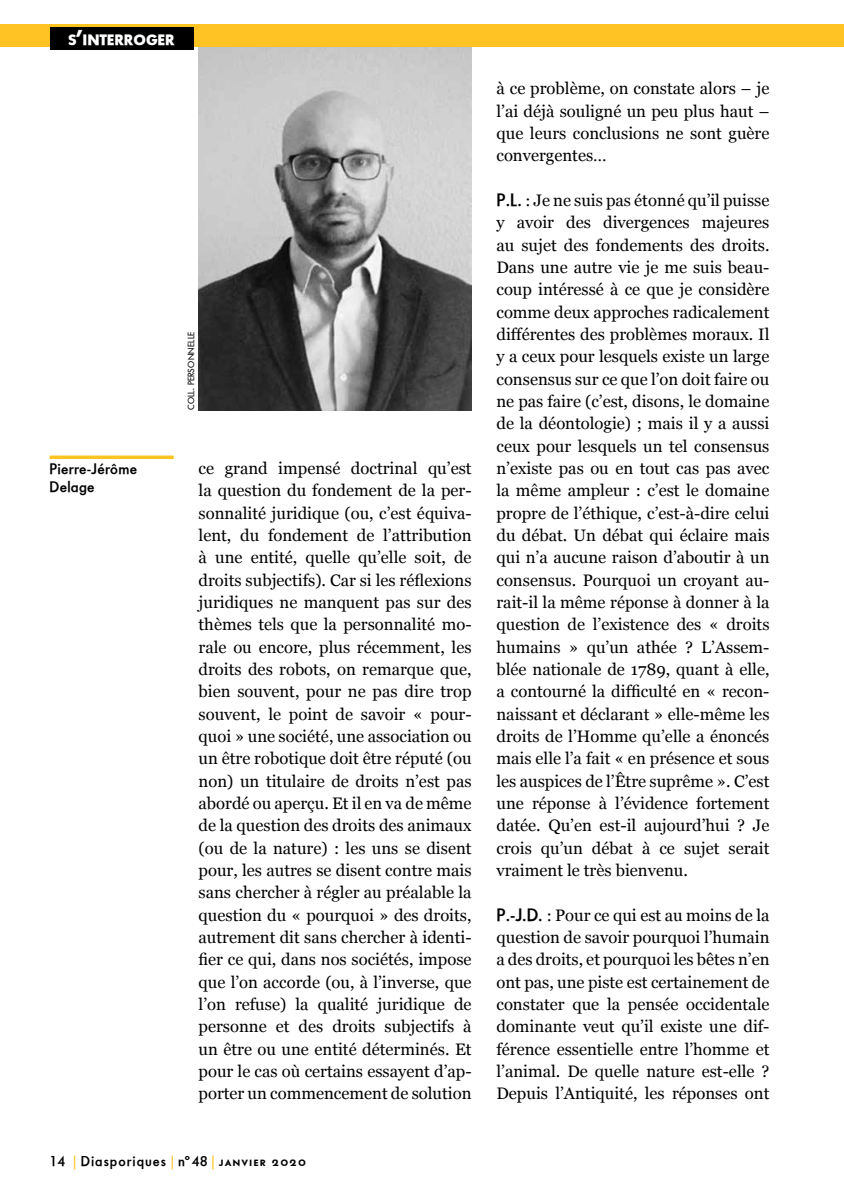
<style>
.page{position:relative;width:844px;height:1191px;background:#fff}
.page>*{position:absolute;margin:0;border:0;box-sizing:border-box;transform-origin:0 0}
.t1{font:16.62px/22.4px "Georgia";color:#000;text-align:justify}
.t2{font:14.88px/17.8px "Futura Serie BQ Medium";letter-spacing:.02em;color:#000}
.t3{font:14.7px "Futura Serie BQ Bold";color:#fff}
.t4{font:14px "Futura Serie BQ Medium";letter-spacing:.07em;color:#000}
.t5{font:8.75px "Futura Serie BQ Book";letter-spacing:.02em;color:#000}
.s1{font-size:21px}
.s2{font-family:"Futura Serie BQ Book";color:#ffc424}
.s3{font-family:"Futura Serie BQ Medium SC"}
.s4{font-family:"Futura Serie BQ Medium";font-size:17.5px}
</style>
<div class="page">
<div style="left:0;top:25px;width:843px;height:22px;background:#ffc424"></div>
<svg style="left:843px;top:25px;width:1px;height:22px"></svg>
<div style="left:50px;top:27px;width:143px;height:23px;background:#000"></div>
<img style="left:198px;top:47px;width:273px;height:364px">
<svg style="left:50px;top:455px;width:124px;height:4px"></svg>
<p class="t3" style="left:68px;top:30px;width:108px">S<span class="s1">’</span>INTERROGER</p>
<p class="t2" style="left:50px;top:460px;width:89px">Pierre-Jérôme<br>Delage</p>
<p class="t5" style="left:186px;top:410px;width:80px;rotate:-90deg">COLL. PERSONNELLE</p>
<p class="t1" style="left:198px;top:457px;width:274px">ce grand impensé doctrinal qu’est la question du fondement de la per&shy;sonnalité juridique (ou, c’est équiva&shy;lent, du fondement de l’attribution à une entité, quelle qu’elle soit, de droits subjectifs). Car si les réflexions juridiques ne manquent pas sur des thèmes tels que la personnalité mo&shy;rale ou encore, plus récemment, les droits des robots, on remarque que, bien souvent, pour ne pas dire trop souvent, le point de savoir « pour&shy;quoi » une société, une association ou un être robotique doit être réputé (ou non) un titulaire de droits n’est pas abordé ou aperçu. Et il en va de même de la question des droits des animaux (ou de la nature) : les uns se disent pour, les autres se disent contre mais sans chercher à régler au préalable la question du « pourquoi » des droits, autrement dit sans chercher à identi&shy;fier ce qui, dans nos sociétés, impose que l’on accorde (ou, à l’inverse, que l’on refuse) la qualité juridique de personne et des droits subjectifs à un être ou une entité déterminés. Et pour le cas où certains essayent d’ap&shy;porter un commencement de solution</p>
<p class="t4" style="left:50px;top:1153px;width:258px">14 <span class="s2">|</span> Diasporiques <span class="s2">|</span> nº48 <span class="s2">|</span> <span class="s3">janvier 2020</span></p>
<p class="t1" style="left:496px;top:77px;width:274px">à ce problème, on constate alors – je l’ai déjà souligné un peu plus haut – que leurs conclusions ne sont guère convergentes…</p>
<p class="t1" style="left:496px;top:189px;width:274px"><span class="s4">P.L. :</span> Je ne suis pas étonné qu’il puisse y avoir des divergences majeures au sujet des fondements des droits.<br>Dans une autre vie je me suis beau&shy;coup intéressé à ce que je considère comme deux approches radicalement différentes des problèmes moraux. Il y a ceux pour lesquels existe un large consensus sur ce que l’on doit faire ou ne pas faire (c’est, disons, le domaine de la déontologie) ; mais il y a aussi ceux pour lesquels un tel consensus n’existe pas ou en tout cas pas avec la même ampleur : c’est le domaine propre de l’éthique, c’est-à-dire celui du débat. Un débat qui éclaire mais qui n’a aucune raison d’aboutir à un consensus. Pourquoi un croyant au&shy;rait-il la même réponse à donner à la question de l’existence des « droits humains » qu’un athée ? L’Assem&shy;blée nationale de 1789, quant à elle, a contourné la difficulté en « recon&shy;naissant et déclarant » elle-même les droits de l’Homme qu’elle a énoncés mais elle l’a fait « en présence et sous les auspices de l’Être suprême ». C’est une réponse à l’évidence fortement datée. Qu’en est-il aujourd’hui ? Je crois qu’un débat à ce sujet serait vraiment le très bienvenu.</p>
<p class="t1" style="left:496px;top:903px;width:274px"><span class="s4">P.-J.D. :</span> Pour ce qui est au moins de la question de savoir pourquoi l’humain a des droits, et pourquoi les bêtes n’en ont pas, une piste est certainement de constater que la pensée occidentale dominante veut qu’il existe une dif&shy;férence essentielle entre l’homme et l’animal. De quelle nature est-elle ?<br>Depuis l’Antiquité, les réponses ont</p>
</div>
